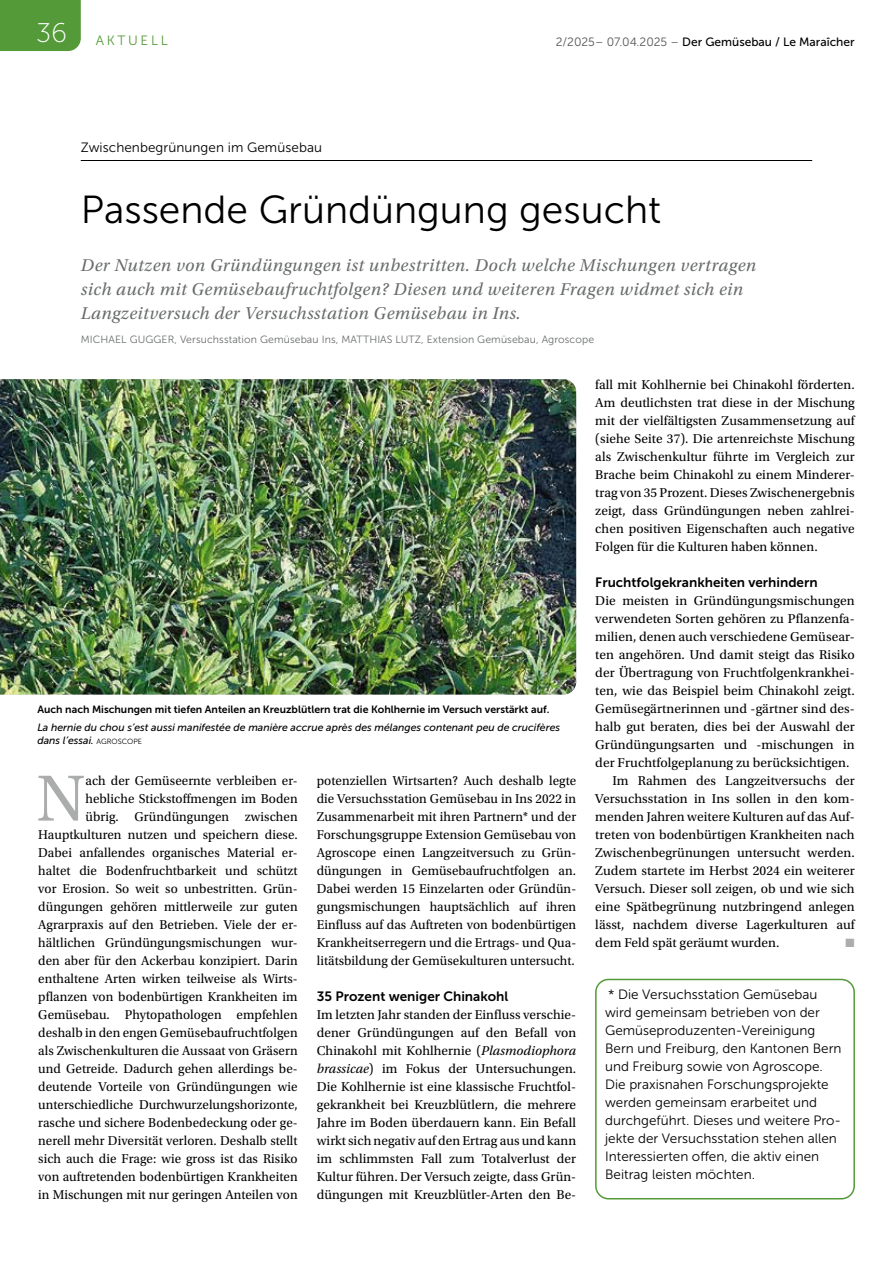
<style>
.page{position:relative;width:893px;height:1263px;background:#fff}
.page>*{position:absolute;margin:0;border:0;box-sizing:border-box;transform-origin:0 0}
.t1{font:68.7px "Utopia Std";color:#abacac}
.t2{font:39px "Museo Sans 300";color:#000}
.t3{font:italic 18px/24px "Utopia Std";letter-spacing:.025em;color:#6a6c6c}
.t4{font:13.5px/18px "Utopia Std";letter-spacing:.005em;color:#000;text-align:justify}
.t5{font:13.5px/18px "Museo Sans 300";color:#000}
.t6{font:13.5px "Museo Sans 700";color:#000}
.t7{font:13.5px "Museo Sans 300";letter-spacing:.2em;color:#549a38}
.t8{font:12px "Museo Sans 500";color:#000}
.t9{font:12px "Zapf Dingbats ITC";color:#abacac}
.t10{font:italic 10.5px/13.5px "Museo Sans 500";color:#000}
.t11{font:10.5px "Museo Sans 700";color:#000}
.t12{font:10.5px "Museo Sans 300";letter-spacing:.01em;color:#6a6c6c}
.s1{font-family:"Museo Sans 300";color:#535454}
.s2{font-family:"Museo Sans 300";font-style:normal;font-size:7.5px}
.s3{font-style:italic}
</style>
<div class="page">
<div style="left:0;top:0;width:81px;height:51px;background:#549a38"></div>
<hr style="left:81px;top:160px;width:731px;height:1px;background:#000">
<img style="left:0;top:379px;width:576px;height:315px">
<div style="left:595px;top:979px;width:260px;height:220px;border:2px solid #549a38;border-radius:13px"></div>
<p class="t7" style="left:36px;top:33px;width:133px"><sup>36</sup> AKTUELL</p>
<p class="t5" style="left:81px;top:138px;width:243px">Zwischenbegrünungen im Gemüsebau</p>
<p class="t8" style="left:556px;top:35px;width:300px"><span class="s1">2/2025– 07.04.2025 –</span> Der Gemüsebau / Le Maraîcher</p>
<h2 class="t2" style="left:81px;top:188px;width:582px">Passende Gründüngung gesucht</h2>
<h3 class="t3" style="left:81px;top:253px;width:677px">Der Nutzen von Gründüngungen ist unbestritten. Doch welche Mischungen vertragen sich auch mit Gemüsebaufruchtfolgen? Diesen und weiteren Fragen widmet sich ein<br>Langzeitversuch der Versuchsstation Gemüsebau in Ins.</h3>
<p class="t12" style="left:81px;top:334px;width:515px">MICHAEL GUGGER, Versuchsstation Gemüsebau Ins, MATTHIAS LUTZ, Extension Gemüsebau, Agroscope</p>
<p class="t11" style="left:38px;top:703px;width:513px">Auch nach Mischungen mit tiefen Anteilen an Kreuzblütlern trat die Kohlhernie im Versuch verstärkt auf.</p>
<p class="t10" style="left:38px;top:720px;width:524px">La hernie du chou s’est aussi manifestée de manière accrue après des mélanges contenant peu de crucifères dans l’essai. <span class="s2">AGROSCOPE</span></p>
<p class="t4" style="left:38px;top:771px;width:261px;text-align:right">ach der Gemüseernte verbleiben er&shy;hebliche Stickstoffmengen im Boden<br>übrig. Gründüngungen zwischen Hauptkulturen nutzen und speichern diese.<br>Dabei anfallendes organisches Material er&shy;haltet die Bodenfruchtbarkeit und schützt vor Erosion. So weit so unbestritten. Grün&shy;düngungen gehören mittlerweile zur guten Agrarpraxis auf den Betrieben. Viele der er&shy;hältlichen Gründüngungsmischungen wur&shy;den aber für den Ackerbau konzipiert. Darin enthaltene Arten wirken teilweise als Wirts&shy;pflanzen von bodenbürtigen Krankheiten im Gemüsebau. Phytopathologen empfehlen deshalb in den engen Gemüsebaufruchtfolgen als Zwischenkulturen die Aussaat von Gräsern und Getreide. Dadurch gehen allerdings be&shy;deutende Vorteile von Gründüngungen wie unterschiedliche Durchwurzelungshorizonte, rasche und sichere Bodenbedeckung oder ge&shy;nerell mehr Diversität verloren. Deshalb stellt sich auch die Frage: wie gross ist das Risiko von auftretenden bodenbürtigen Krankheiten in Mischungen mit nur geringen Anteilen von</p>
<p class="t4" style="left:317px;top:771px;width:261px">potenziellen Wirtsarten? Auch deshalb legte die Versuchsstation Gemüsebau in Ins 2022 in Zusammenarbeit mit ihren Partnern* und der Forschungsgruppe Extension Gemüsebau von Agroscope einen Langzeitversuch zu Grün&shy;düngungen in Gemüsebaufruchtfolgen an.<br>Dabei werden 15 Einzelarten oder Gründün&shy;gungsmischungen hauptsächlich auf ihren Einfluss auf das Auftreten von bodenbürtigen Krankheitserregern und die Ertrags- und Qua&shy;litätsbildung der Gemüsekulturen untersucht.</p>
<h1 class="t1" style="left:36px;top:761px;width:50px">N</h1>
<p class="t6" style="left:317px;top:988px;width:193px">35 Prozent weniger Chinakohl</p>
<p class="t4" style="left:317px;top:1005px;width:261px">Im letzten Jahr standen der Einfluss verschie&shy;dener Gründüngungen auf den Befall von Chinakohl mit Kohlhernie (<span class="s3">Plasmodiophora brassicae</span>) im Fokus der Untersuchungen.<br>Die Kohlhernie ist eine klassische Fruchtfol&shy;gekrankheit bei Kreuzblütlern, die mehrere Jahre im Boden überdauern kann. Ein Befall wirkt sich negativ auf den Ertrag aus und kann im schlimmsten Fall zum Totalverlust der Kultur führen. Der Versuch zeigte, dass Grün&shy;düngungen mit Kreuzblütler-Arten den Be-</p>
<p class="t4" style="left:595px;top:375px;width:261px">fall mit Kohlhernie bei Chinakohl förderten.<br>Am deutlichsten trat diese in der Mischung mit der vielfältigsten Zusammensetzung auf (siehe Seite 37). Die artenreichste Mischung als Zwischenkultur führte im Vergleich zur Brache beim Chinakohl zu einem Minderer&shy;trag von 35 Prozent. Dieses Zwischenergebnis zeigt, dass Gründüngungen neben zahlrei&shy;chen positiven Eigenschaften auch negative Folgen für die Kulturen haben können.</p>
<p class="t6" style="left:595px;top:574px;width:224px">Fruchtfolgekrankheiten verhindern</p>
<p class="t4" style="left:595px;top:591px;width:261px">Die meisten in Gründüngungsmischungen</p>
<p class="t4" style="left:595px;top:609px;width:261px">verwendeten Sorten gehören zu Pflanzenfa-</p>
<p class="t4" style="left:595px;top:627px;width:261px">milien, denen auch verschiedene Gemüsear-</p>
<p class="t4" style="left:595px;top:645px;width:261px">ten angehören. Und damit steigt das Risiko</p>
<p class="t4" style="left:595px;top:663px;width:261px">der Übertragung von Fruchtfolgenkrankhei-</p>
<p class="t4" style="left:595px;top:681px;width:261px">ten, wie das Beispiel beim Chinakohl zeigt.</p>
<p class="t4" style="left:595px;top:699px;width:261px">Gemüsegärtnerinnen und -gärtner sind des-</p>
<p class="t4" style="left:595px;top:717px;width:261px">halb gut beraten, dies bei der Auswahl der</p>
<p class="t4" style="left:595px;top:735px;width:261px">Gründüngungsarten und -mischungen in</p>
<p class="t4" style="left:595px;top:753px;width:256px">der Fruchtfolgeplanung zu berücksichtigen.</p>
<p class="t4" style="left:612px;top:771px;width:244px">Im Rahmen des Langzeitversuchs der</p>
<p class="t4" style="left:595px;top:789px;width:261px">Versuchsstation in Ins sollen in den kom-</p>
<p class="t4" style="left:595px;top:807px;width:261px">menden Jahren weitere Kulturen auf das Auf-</p>
<p class="t4" style="left:595px;top:825px;width:261px">treten von bodenbürtigen Krankheiten nach</p>
<p class="t4" style="left:595px;top:843px;width:261px">Zwischenbegrünungen untersucht werden.</p>
<p class="t4" style="left:595px;top:861px;width:261px">Zudem startete im Herbst 2024 ein weiterer</p>
<p class="t4" style="left:595px;top:879px;width:261px">Versuch. Dieser soll zeigen, ob und wie sich</p>
<p class="t4" style="left:595px;top:897px;width:261px">eine Spätbegrünung nutzbringend anlegen</p>
<p class="t4" style="left:595px;top:915px;width:261px">lässt, nachdem diverse Lagerkulturen auf</p>
<p class="t4" style="left:595px;top:933px;width:186px">dem Feld spät geräumt wurden.</p>
<p class="t9" style="left:846px;top:937px;width:11px">■</p>
<p class="t5" style="left:605px;top:985px;width:238px">* Die Versuchsstation Gemüsebau wird gemeinsam betrieben von der Gemüseproduzenten-Vereinigung Bern und Freiburg, den Kantonen Bern und Freiburg sowie von Agroscope.<br>Die praxisnahen Forschungsprojekte werden gemeinsam erarbeitet und durchgeführt. Dieses und weitere Pro&shy;jekte der Versuchsstation stehen allen Interessierten offen, die aktiv einen Beitrag leisten möchten.</p>
</div>
